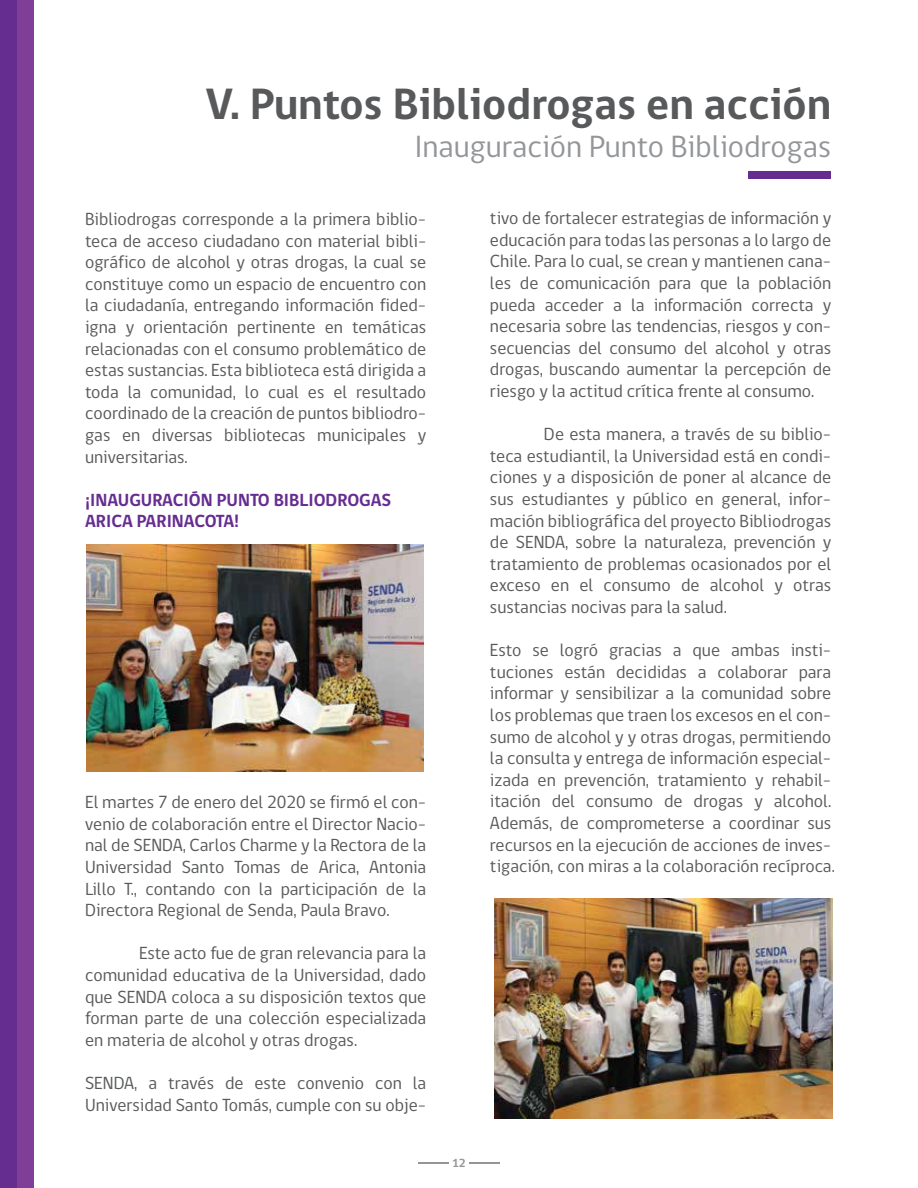
<style>
.page{position:relative;width:918px;height:1188px;background:#fff}
.page>*{position:absolute;margin:0;border:0;box-sizing:border-box;transform-origin:0 0}
.t1{font:700 45px "gob CL";color:#58595b}
.t2{font:31.5px "gob CL";color:#939598}
.t3{font:18px/21.6px "gob CL";color:#58595b;text-align:justify}
.t4{font:700 18px/21.6px "gob CL";color:#662d91}
.t5{font:700 12px "gob CL";color:#939598}
</style>
<div class="page">
<div style="left:0;top:0;width:17px;height:1188px;background:#662d91"></div>
<div style="left:17px;top:0;width:17px;height:1188px;background:#7f3f98"></div>
<hr style="left:469px;top:1162px;width:31px;height:2px;background:#939598">
<hr style="left:418px;top:1162px;width:31px;height:2px;background:#939598">
<div style="left:748px;top:171px;width:82px;height:8px;background:#662d91"></div>
<img style="left:87px;top:545px;width:336px;height:226px">
<img style="left:494px;top:898px;width:338px;height:221px">
<h1 class="t1" style="left:206px;top:74px;width:627px">V. Puntos Bibliodrogas en acción</h1>
<h2 class="t2" style="left:414px;top:125px;width:418px">Inauguración Punto Bibliodrogas</h2>
<p class="t3" style="left:85px;top:209px;width:343px">Bibliodrogas corresponde a la primera biblio&shy;teca de acceso ciudadano con material bibli&shy;ográfico de alcohol y otras drogas, la cual se constituye como un espacio de encuentro con la ciudadanía, entregando información fided&shy;igna y orientación pertinente en temáticas relacionadas con el consumo problemático de estas sustancias. Esta biblioteca está dirigida a toda la comunidad, lo cual es el resultado coordinado de la creación de puntos bibliodro&shy;gas en diversas bibliotecas municipales y universitarias.</p>
<p class="t4" style="left:85px;top:490px;width:308px">¡INAUGURACIÓN PUNTO BIBLIODROGAS<br>ARICA PARINACOTA!</p>
<p class="t3" style="left:85px;top:792px;width:343px">El martes 7 de enero del 2020 se firmó el con&shy;venio de colaboración entre el Director Nacio&shy;nal de SENDA, Carlos Charme y la Rectora de la Universidad Santo Tomas de Arica, Antonia Lillo T., contando con la participación de la Directora Regional de Senda, Paula Bravo.</p>
<p class="t3" style="left:85px;top:943px;width:343px;text-indent:54px">Este acto fue de gran relevancia para la comunidad educativa de la Universidad, dado que SENDA coloca a su disposición textos que forman parte de una colección especializada en materia de alcohol y otras drogas.</p>
<p class="t3" style="left:85px;top:1073px;width:343px">SENDA, a través de este convenio con la<br>Universidad Santo Tomás, cumple con su obje-</p>
<p class="t3" style="left:490px;top:208px;width:343px">tivo de fortalecer estrategias de información y educación para todas las personas a lo largo de Chile. Para lo cual, se crean y mantienen cana&shy;les de comunicación para que la población pueda acceder a la información correcta y necesaria sobre las tendencias, riesgos y con&shy;secuencias del consumo del alcohol y otras drogas, buscando aumentar la percepción de riesgo y la actitud crítica frente al consumo.</p>
<p class="t3" style="left:490px;top:424px;width:343px;text-indent:54px">De esta manera, a través de su biblio&shy;teca estudiantil, la Universidad está en condi&shy;ciones y a disposición de poner al alcance de sus estudiantes y público en general, infor&shy;mación bibliográfica del proyecto Bibliodrogas de SENDA, sobre la naturaleza, prevención y tratamiento de problemas ocasionados por el exceso en el consumo de alcohol y otras sustancias nocivas para la salud.</p>
<p class="t3" style="left:490px;top:640px;width:346px;text-align:left">Esto se logró gracias a que ambas insti&shy;tuciones están decididas a colaborar para informar y sensibilizar a la comunidad sobre los problemas que traen los excesos en el con&shy;sumo de alcohol y y otras drogas, permitiendo la consulta y entrega de información especial&shy;izada en prevención, tratamiento y rehabil&shy;itación del consumo de drogas y alcohol.<br>Además, de comprometerse a coordinar sus recursos en la ejecución de acciones de inves&shy;tigación, con miras a la colaboración recíproca.</p>
<p class="t5" style="left:452px;top:1155px;width:15px">12</p>
</div>
